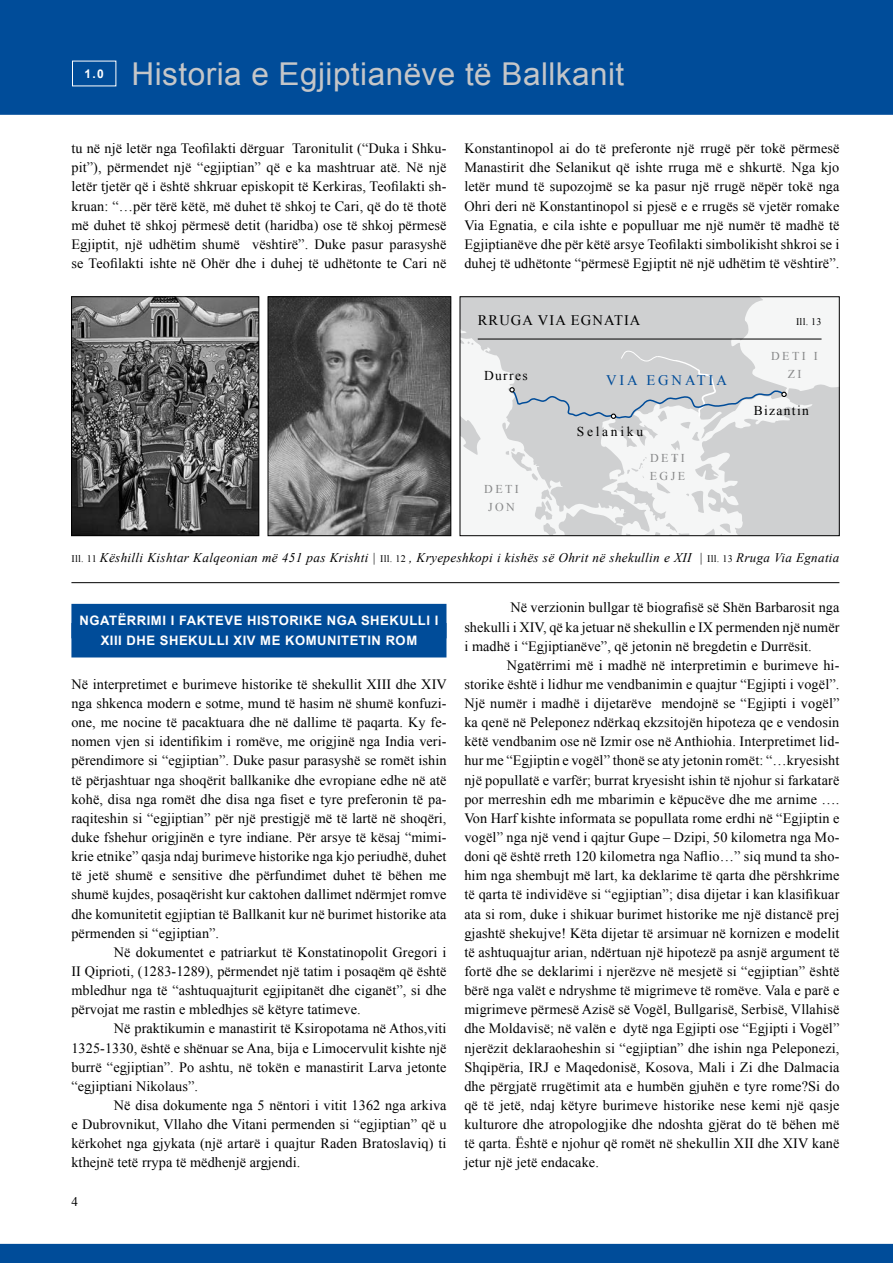
<style>
.page{position:relative;width:893px;height:1263px;background:#fff}
.page>*{position:absolute;margin:0;border:0;box-sizing:border-box;transform-origin:0 0}
.t1{font:31.5px "Arial";letter-spacing:.015em;color:#c5c6c8}
.t2{font:14.55px "Times New Roman";letter-spacing:.075em;color:#000}
.t3{font:14.55px "Times New Roman";color:#004c99}
.t4{font:14.25px/19.2px "Times New Roman";letter-spacing:.005em;color:#000;text-align:justify}
.t5{font:13.5px "Times New Roman";letter-spacing:.1em;color:#000}
.t6{font:13.5px "Times New Roman";letter-spacing:.2em;color:#000}
.t7{font:italic 13.2px "Times New Roman";letter-spacing:.025em;color:#000}
.t8{font:700 13.05px/19.2px "Arial";letter-spacing:.04em;color:#fff;text-align:center}
.t9{font:12px/18px "Times New Roman";letter-spacing:.2em;color:#878889;text-align:center}
.t10{font:700 12px "Arial";color:#fff}
.t11{font:10.05px "Times New Roman";color:#000}
.s1{font-style:normal;font-size:10.05px}
.s2{font-size:13.05px}
</style>
<div class="page">
<div style="left:0;top:1244px;width:893px;height:19px;background:#004c99"></div>
<img style="left:270px;top:299px;width:179px;height:235px">
<div style="left:268px;top:297px;width:183px;height:239px;border:1px solid #000"></div>
<div style="left:71px;top:604px;width:375px;height:34px;background:#004c99"></div>
<div style="left:71px;top:623px;width:375px;height:34px;background:#004c99"></div>
<div style="left:0;top:0;width:893px;height:115px;background:#004c99"></div>
<hr style="left:71px;top:582px;width:768px;height:1px;background:#000">
<img style="left:73px;top:299px;width:184px;height:235px">
<div style="left:71px;top:297px;width:188px;height:239px;border:1px solid #000"></div>
<svg style="left:462px;top:299px;width:43px;height:156px;fill:#f5f6f6"></svg>
<svg style="left:505px;top:297px;width:334px;height:239px"></svg>
<hr style="left:478px;top:339px;width:343px;height:1px;background:#000">
<p class="t10" style="left:85px;top:66px;width:21px">1.0</p>
<h1 class="t1" style="left:132px;top:53px;width:494px">Historia e Egjiptianëve të Ballkanit</h1>
<p class="t4" style="left:71px;top:138px;width:377px">tu në një letër nga Teofilakti dërguar Taronitulit (“Duka i Shku&shy;pit”), përmendet një “egjiptian” që e ka mashtruar atë. Në një letër tjetër që i është shkruar episkopit të Kerkiras, Teofilakti sh&shy;kruan: “…për tërë këtë, më duhet të shkoj te Cari, që do të thotë më duhet të shkoj përmesë detit (haridba) ose të shkoj përmesë Egjiptit, një udhëtim shumë vështirë”. Duke pasur parasyshë se Teofilakti ishte në Ohër dhe i duhej të udhëtonte te Cari në</p>
<p class="t4" style="left:464px;top:138px;width:377px">Konstantinopol ai do të preferonte një rrugë për tokë përmesë Manastirit dhe Selanikut që ishte rruga më e shkurtë. Nga kjo letër mund të supozojmë se ka pasur një rrugë nëpër tokë nga Ohri deri në Konstantinopol si pjesë e e rrugës së vjetër romake Via Egnatia, e cila ishte e populluar me një numër të madhë të Egjiptianëve dhe për këtë arsye Teofilakti simbolikisht shkroi se i duhej të udhëtonte “përmesë Egjiptit në një udhëtim të vështirë”.</p>
<p class="t2" style="left:478px;top:311px;width:164px">RRUGA VIA EgNAtIA</p>
<p class="t11" style="left:796px;top:315px;width:27px">Ill. 13</p>
<p class="t5" style="left:484px;top:366px;width:45px">Durres</p>
<p class="t9" style="left:484px;top:480px;width:36px">DETI<br>JON</p>
<p class="t3" style="left:606px;top:370px;width:65px">Via Egnatia</p>
<p class="t6" style="left:577px;top:423px;width:68px">Selaniku</p>
<p class="t9" style="left:650px;top:449px;width:37px;text-align:left">DETI<br>EGJE</p>
<p class="t9" style="left:771px;top:346px;width:47px">DETI i<br>ZI</p>
<p class="t5" style="left:754px;top:402px;width:57px">Bizantin</p>
<p class="t7" style="left:71px;top:549px;width:769px"><span class="s1">Ill. 11</span> Këshilli Kishtar Kalqeonian më 451 pas Krishti <span class="s2">|</span> <span class="s1">Ill. 12</span> , Kryepeshkopi i kishës së Ohrit në shekullin e XII <span class="s2">|</span> <span class="s1">Ill. 13</span> <span class="s2">Rruga Via Egnatia</span></p>
<p class="t8" style="left:80px;top:612px;width:360px">NGATËRRIMI I FAKTEVE HISTORIKE NGA SHEKULLI I<br>XIII DHE SHEKULLI XIV ME KOMUNITETIN ROM</p>
<p class="t4" style="left:71px;top:674px;width:377px">Në interpretimet e burimeve historike të shekullit XIII dhe XIV nga shkenca modern e sotme, mund të hasim në shumë konfuzi&shy;one, me nocine të pacaktuara dhe në dallime të paqarta. Ky fe&shy;nomen vjen si identifikim i romëve, me origjinë nga India veri&shy;përendimore si “egjiptian”. Duke pasur parasyshë se romët ishin të përjashtuar nga shoqërit ballkanike dhe evropiane edhe në atë kohë, disa nga romët dhe disa nga fiset e tyre preferonin të pa&shy;raqiteshin si “egjiptian” për një prestigjë më të lartë në shoqëri, duke fshehur origjinën e tyre indiane. Për arsye të kësaj “mimi&shy;krie etnike” qasja ndaj burimeve historike nga kjo periudhë, duhet të jetë shumë e sensitive dhe përfundimet duhet të bëhen me shumë kujdes, posaqërisht kur caktohen dallimet ndërmjet romve dhe komunitetit egjiptian të Ballkanit kur në burimet historike ata përmenden si “egjiptian”.</p>
<p class="t4" style="left:71px;top:942px;width:377px;text-indent:43px">Në dokumentet e patriarkut të Konstatinopolit Gregori i II Qiprioti, (1283-1289), përmendet një tatim i posaqëm që është mbledhur nga të “ashtuquajturit egjipitanët dhe ciganët”, si dhe përvojat me rastin e mbledhjes së këtyre tatimeve.</p>
<p class="t4" style="left:71px;top:1019px;width:377px;text-indent:43px">Në praktikumin e manastirit të Ksiropotama në Athos,viti 1325-1330, është e shënuar se Ana, bija e Limocervulit kishte një burrë “egjiptian”. Po ashtu, në tokën e manastirit Larva jetonte “egjiptiani Nikolaus”.</p>
<p class="t4" style="left:71px;top:1095px;width:377px;text-indent:43px">Në disa dokumente nga 5 nëntori i vitit 1362 nga arkiva e Dubrovnikut, Vllaho dhe Vitani permenden si “egjiptian” që u kërkohet nga gjykata (një artarë i quajtur Raden Bratoslaviq) ti kthejnë tetë rrypa të mëdhenjë argjendi.</p>
<p class="t4" style="left:464px;top:598px;width:377px;text-indent:46px">Në verzionin bullgar të biografisë së Shën Barbarosit nga shekulli i XIV, që ka jetuar në shekullin e IX permenden një numër i madhë i “Egjiptianëve”, që jetonin në bregdetin e Durrësit.</p>
<p class="t4" style="left:464px;top:655px;width:377px;text-indent:43px">Ngatërrimi më i madhë në interpretimin e burimeve hi&shy;storike është i lidhur me vendbanimin e quajtur “Egjipti i vogël”.<br>Një numër i madhë i dijetarëve mendojnë se “Egjipti i vogël” ka qenë në Peleponez ndërkaq ekzsitojën hipoteza qe e vendosin këtë vendbanim ose në Izmir ose në Anthiohia. Interpretimet lid&shy;hur me “Egjiptin e vogël” thonë se aty jetonin romët: “…kryesisht një popullatë e varfër; burrat kryesisht ishin të njohur si farkatarë por merreshin edh me mbarimin e këpucëve dhe me arnime ….<br>Von Harf kishte informata se popullata rome erdhi në “Egjiptin e vogël” nga një vend i qajtur Gupe – Dzipi, 50 kilometra nga Mo&shy;doni që është rreth 120 kilometra nga Naflio…” siq mund ta sho&shy;him nga shembujt më lart, ka deklarime të qarta dhe përshkrime të qarta të individëve si “egjiptian”; disa dijetar i kan klasifikuar ata si rom, duke i shikuar burimet historike me një distancë prej gjashtë shekujve! Këta dijetar të arsimuar në kornizen e modelit të ashtuquajtur arian, ndërtuan një hipotezë pa asnjë argument të fortë dhe se deklarimi i njerëzve në mesjetë si “egjiptian” është bërë nga valët e ndryshme të migrimeve të romëve. Vala e parë e migrimeve përmesë Azisë së Vogël, Bullgarisë, Serbisë, Vllahisë dhe Moldavisë; në valën e dytë nga Egjipti ose “Egjipti i Vogël” njerëzit deklaraoheshin si “egjiptian” dhe ishin nga Peleponezi, Shqipëria, IRJ e Maqedonisë, Kosova, Mali i Zi dhe Dalmacia dhe përgjatë rrugëtimit ata e humbën gjuhën e tyre rome?Si do që të jetë, ndaj këtyre burimeve historike nese kemi një qasje kulturore dhe atropologjike dhe ndoshta gjërat do të bëhen më të qarta. Është e njohur që romët në shekullin XII dhe XIV kanë jetur një jetë endacake.</p>
</div>
